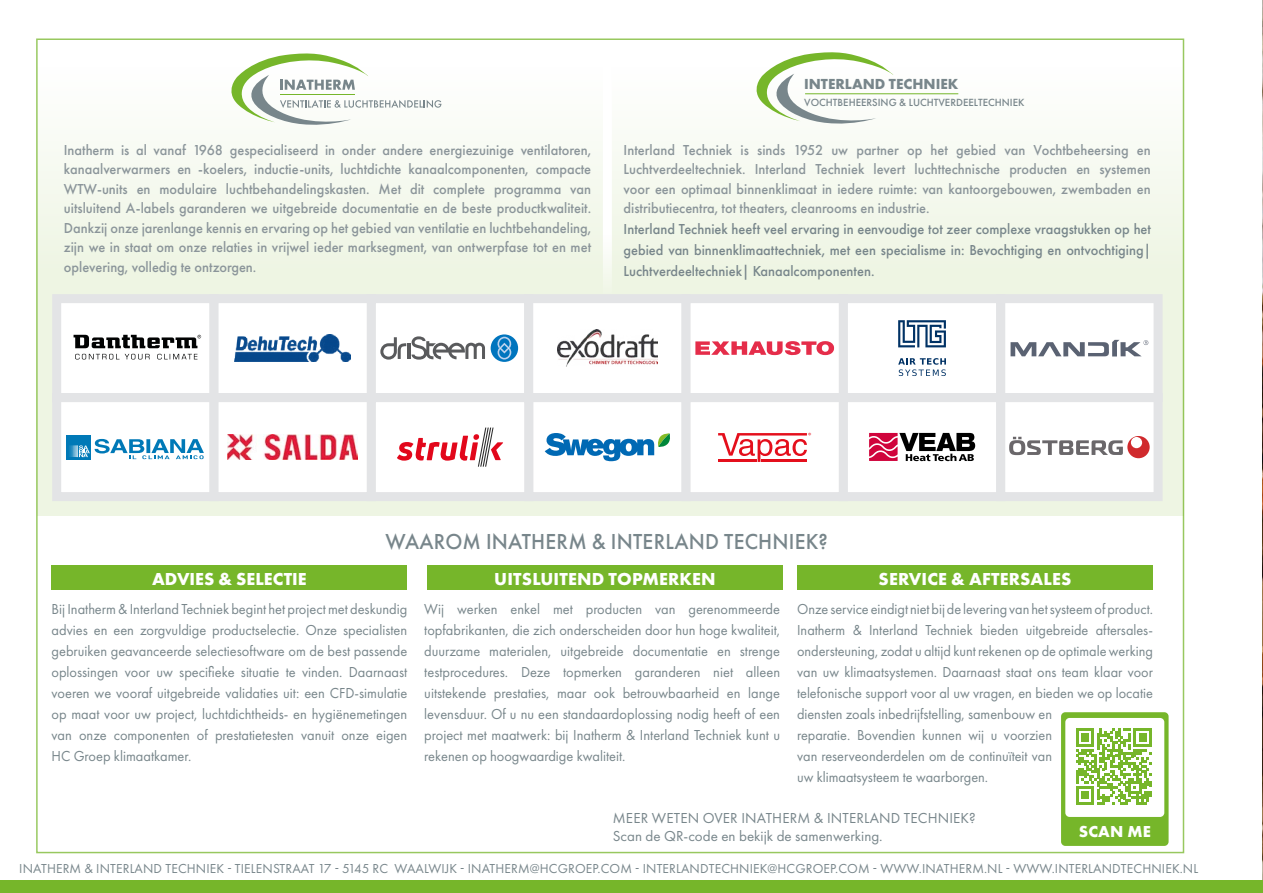
<style>
.page{position:relative;width:1263px;height:893px;background:#fff}
.page>*{position:absolute;margin:0;border:0;box-sizing:border-box;transform-origin:0 0}
.t1{font:500 22.5px "Futura PT";letter-spacing:.01em;color:#78868b;scale:.96 1}
.t2{font:700 18px "Futura PT";letter-spacing:.01em;color:#fff}
.t3{font:700 16.5px "Futura PT";letter-spacing:.01em;color:#fff}
.t4{font:700 15.15px "Futura PT";color:#78868b}
.t5{font:15px/21px "Futura PT";letter-spacing:.01em;color:#78868b;text-align:justify;scale:.96 1}
.t6{font:500 15px/19.5px "Futura PT";color:#8b959a;text-align:justify;scale:.96 1}
.t7{font:15px/21px "Futura PT";letter-spacing:.01em;color:#78868b;scale:.95 1}
.t8{font:500 15px/21px "Futura PT";color:#78868b;text-align:justify;scale:.96 1}
.t9{font:15px/18px "Futura PT";letter-spacing:.01em;color:#78868b}
.t10{font:13.5px "Futura PT";letter-spacing:.01em;color:#78868b}
.t11{font:500 10.8px "Futura PT";color:#78868b}
.t12{font:7.65px "Myriad Pro";color:#e40f1c}
</style>
<div class="page">
<div style="left:37px;top:40px;width:1146px;height:476px;background:linear-gradient(to bottom,#fbfdf9,#e9f2dc)"></div>
<img style="left:1262px;top:0;width:1px;height:880px">
<div style="left:603px;top:40px;width:9px;height:257px;background:#fff"></div>
<div style="left:57px;top:299px;width:157px;height:99px;background:#fff"></div>
<svg style="left:75px;top:354px;width:122px;height:5px"></svg>
<svg style="left:74px;top:335px;width:127px;height:13px"></svg>
<div style="left:52px;top:294px;width:167px;height:108px;border:9px solid #e3e4e6"></div>
<div style="left:214px;top:299px;width:157px;height:99px;background:#fff"></div>
<img style="left:235px;top:334px;width:116px;height:28px">
<div style="left:210px;top:294px;width:166px;height:108px;border:9px solid #e3e4e6"></div>
<div style="left:371px;top:299px;width:158px;height:99px;background:#fff"></div>
<svg style="left:491px;top:334px;width:27px;height:28px"></svg>
<svg style="left:380px;top:336px;width:105px;height:24px"></svg>
<svg style="left:497px;top:337px;width:22px;height:22px"></svg>
<div style="left:367px;top:294px;width:166px;height:108px;border:9px solid #e3e4e6"></div>
<div style="left:529px;top:299px;width:157px;height:99px;background:#fff"></div>
<img style="left:557px;top:329px;width:101px;height:38px">
<div style="left:524px;top:294px;width:166px;height:108px;border:9px solid #e3e4e6"></div>
<div style="left:686px;top:299px;width:157px;height:99px;background:#fff"></div>
<svg style="left:695px;top:341px;width:139px;height:14px"></svg>
<div style="left:681px;top:294px;width:167px;height:108px;border:9px solid #e3e4e6"></div>
<div style="left:843px;top:299px;width:158px;height:99px;background:#fff"></div>
<svg style="left:898px;top:320px;width:48px;height:27px"></svg>
<svg style="left:898px;top:358px;width:48px;height:18px"></svg>
<div style="left:839px;top:294px;width:166px;height:108px;border:9px solid #e3e4e6"></div>
<div style="left:1001px;top:299px;width:157px;height:99px;background:#fff"></div>
<svg style="left:1010px;top:340px;width:138px;height:16px"></svg>
<div style="left:996px;top:294px;width:166px;height:108px;border:9px solid #e3e4e6"></div>
<div style="left:57px;top:398px;width:157px;height:99px;background:#fff"></div>
<div style="left:67px;top:435px;width:24px;height:24px;background:#0079b7"></div>
<svg style="left:69px;top:439px;width:135px;height:20px"></svg>
<div style="left:52px;top:393px;width:167px;height:108px;border:9px solid #e3e4e6"></div>
<div style="left:214px;top:398px;width:157px;height:99px;background:#fff"></div>
<img style="left:227px;top:435px;width:131px;height:24px">
<div style="left:210px;top:393px;width:166px;height:108px;border:9px solid #e3e4e6"></div>
<div style="left:529px;top:398px;width:157px;height:99px;background:#fff"></div>
<svg style="left:545px;top:433px;width:125px;height:28px"></svg>
<div style="left:524px;top:393px;width:166px;height:108px;border:9px solid #e3e4e6"></div>
<div style="left:371px;top:398px;width:158px;height:99px;background:#fff"></div>
<svg style="left:397px;top:428px;width:106px;height:39px"></svg>
<div style="left:367px;top:393px;width:166px;height:108px;border:9px solid #e3e4e6"></div>
<div style="left:686px;top:398px;width:157px;height:99px;background:#fff"></div>
<svg style="left:718px;top:433px;width:89px;height:29px"></svg>
<div style="left:681px;top:393px;width:167px;height:108px;border:9px solid #e3e4e6"></div>
<div style="left:843px;top:398px;width:158px;height:99px;background:#fff"></div>
<svg style="left:869px;top:433px;width:106px;height:28px"></svg>
<div style="left:839px;top:393px;width:166px;height:108px;border:9px solid #e3e4e6"></div>
<div style="left:1001px;top:398px;width:157px;height:99px;background:#fff"></div>
<div style="left:1127px;top:436px;width:23px;height:22px;background:#d02a2d;border-radius:50%"></div>
<div style="left:1131px;top:437px;width:11px;height:11px;background:#fff;border-radius:50%"></div>
<svg style="left:1009px;top:437px;width:114px;height:18px"></svg>
<div style="left:996px;top:393px;width:166px;height:108px;border:9px solid #e3e4e6"></div>
<div style="left:0;top:880px;width:1263px;height:13px;background:#76b62a"></div>
<div style="left:1061px;top:712px;width:107px;height:134px;background:#76b62a;border-radius:4px"></div>
<div style="left:1065px;top:718px;width:99px;height:99px;background:#fff;border-radius:4px"></div>
<svg style="left:1076px;top:728px;width:76px;height:76px"></svg>
<div style="left:52px;top:566px;width:355px;height:24px;background:#76b62a"></div>
<div style="left:427px;top:566px;width:356px;height:24px;background:#76b62a"></div>
<div style="left:797px;top:566px;width:356px;height:24px;background:#76b62a"></div>
<svg style="left:224px;top:51px;width:217px;height:84px"></svg>
<hr style="left:280px;top:95px;width:75px;height:1px;background:#76b62a">
<svg style="left:749px;top:50px;width:145px;height:84px"></svg>
<hr style="left:805px;top:93px;width:153px;height:1px;background:#76b62a">
<p class="t6" style="left:64px;top:141px;width:551px">Inatherm is al vanaf 1968 gespecialiseerd in onder andere energiezuinige ventilatoren, kanaalverwarmers en -koelers, inductie-units, luchtdichte kanaalcomponenten, compacte WTW-units en modulaire luchtbehandelingskasten. Met dit complete programma van uitsluitend A-labels garanderen we uitgebreide documentatie en de beste productkwaliteit.<br>Dankzij onze jarenlange kennis en ervaring op het gebied van ventilatie en luchtbehandeling, zijn we in staat om onze relaties in vrijwel ieder marksegment, van ontwerpfase tot en met oplevering, volledig te ontzorgen.</p>
<p class="t4" style="left:804px;top:74px;width:156px">INTERLAND TECHNIEK</p>
<p class="t11" style="left:804px;top:98px;width:222px">VOCHTBEHEERSING &amp; LUCHTVERDEELTECHNIEK</p>
<p class="t6" style="left:624px;top:141px;width:551px">Interland Techniek is sinds 1952 uw partner op het gebied van Vochtbeheersing en Luchtverdeeltechniek. Interland Techniek levert luchttechnische producten en systemen voor een optimaal binnenklimaat in iedere ruimte: van kantoorgebouwen, zwembaden en distributiecentra, tot theaters, cleanrooms en industrie.</p>
<p class="t8" style="left:624px;top:220px;width:551px">Interland Techniek heeft veel ervaring in eenvoudige tot zeer complexe vraagstukken op het gebied van binnenklimaattechniek, met een specialisme in: Bevochtiging en ontvochtiging| Luchtverdeeltechniek| Kanaalcomponenten.</p>
<p class="t12" style="left:808px;top:431px;width:5px">®</p>
<h1 class="t1" style="left:386px;top:532px;width:462px">WAAROM INATHERM &amp; INTERLAND TECHNIEK?</h1>
<p class="t2" style="left:152px;top:568px;width:156px">ADVIES &amp; SELECTIE</p>
<p class="t2" style="left:494px;top:568px;width:223px">UITSLUITEND TOPMERKEN</p>
<p class="t2" style="left:878px;top:568px;width:194px">SERVICE &amp; AFTERSALES</p>
<p class="t5" style="left:52px;top:599px;width:372px">Bij Inatherm &amp; Interland Techniek begint het project met deskundig advies en een zorgvuldige productselectie. Onze specialisten gebruiken geavanceerde selectiesoftware om de best passende oplossingen voor uw specifieke situatie te vinden. Daarnaast voeren we vooraf uitgebreide validaties uit: een CFD-simulatie op maat voor uw project, luchtdichtheids- en hygiënemetingen van onze componenten of prestatietesten vanuit onze eigen HC Groep klimaatkamer.</p>
<p class="t5" style="left:424px;top:599px;width:372px">Wij werken enkel met producten van gerenommeerde topfabrikanten, die zich onderscheiden door hun hoge kwaliteit, duurzame materialen, uitgebreide documentatie en strenge testprocedures. Deze topmerken garanderen niet alleen uitstekende prestaties, maar ook betrouwbaarheid en lange levensduur. Of u nu een standaardoplossing nodig heeft of een project met maatwerk: bij Inatherm &amp; Interland Techniek kunt u rekenen op hoogwaardige kwaliteit.</p>
<p class="t7" style="left:797px;top:599px;width:376px">Onze service eindigt niet bij de levering van het systeem of product.<br>Inatherm &amp; Interland Techniek bieden uitgebreide aftersales&shy;ondersteuning, zodat u altijd kunt rekenen op de optimale werking van uw klimaatsystemen. Daarnaast staat ons team klaar voor telefonische support voor al uw vragen, en bieden we op locatie diensten zoals inbedrijfstelling, samenbouw en<br>reparatie. Bovendien kunnen wij u voorzien<br>van reserveonderdelen om de continuïteit van<br>uw klimaatsysteem te waarborgen.</p>
<p class="t9" style="left:613px;top:810px;width:364px">MEER WETEN OVER INATHERM &amp; INTERLAND TECHNIEK?<br>Scan de QR-code en bekijk de samenwerking.</p>
<p class="t3" style="left:1079px;top:822px;width:73px">SCAN ME</p>
<p class="t10" style="left:19px;top:863px;width:1180px">INATHERM &amp; INTERLAND TECHNIEK TIELENSTRAAT 17 5145 RC WAALWIJK INATHERM@HCGROEP.COM INTERLANDTECHNIEK@HCGROEP.COM WWW.INATHERM.NL WWW.INTERLANDTECHNIEK.NL</p>
</div>
